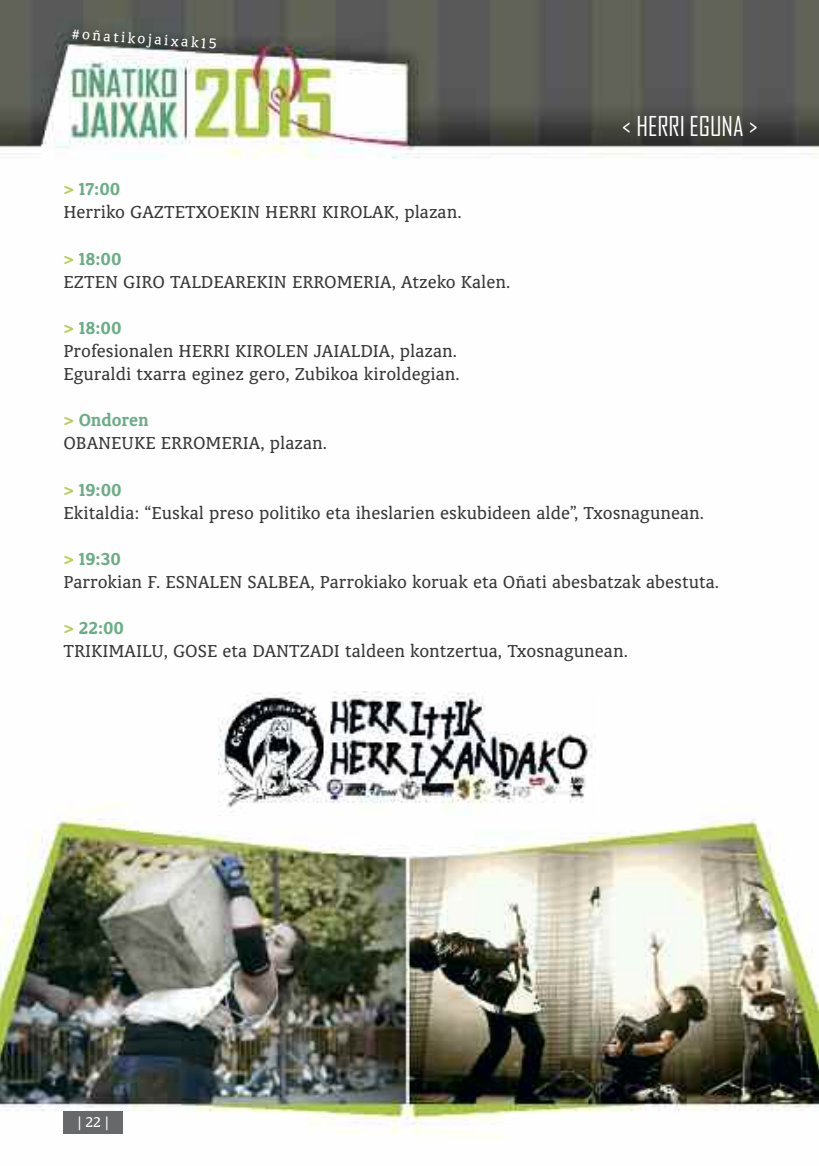
<style>
.page{position:relative;width:819px;height:1166px;background:#fff}
.page>*{position:absolute;margin:0;border:0;box-sizing:border-box;transform-origin:0 0}
.t1{font:26.25px "Agency FB";color:#fff}
.t2{font:19.25px/23.1px "Classic Blur";color:#39383a}
.t3{font:15.75px "Classic Blur";color:#fff}
.s1{font-weight:700;color:#bace59}
.s2{font-weight:700;color:#6cad86}
</style>
<div class="page">
<img style="left:0;top:0;width:819px;height:1138px">
<div style="left:63px;top:1111px;width:60px;height:23px;background:#666869"></div>
<img style="left:219px;top:691px;width:376px;height:125px">
<p class="t3" style="left:73px;top:24px;width:146px;rotate:4deg">#oñatikojaixak15</p>
<h1 class="t1" style="left:622px;top:112px;width:137px">&lt; HERRI EGUNA &gt;</h1>
<p class="t2" style="left:64px;top:177px;width:399px"><span class="s1">&gt;</span> <span class="s2">17:00<br></span>Herriko GAZTETXOEKIN HERRI KIROLAK, plazan.</p>
<p class="t2" style="left:64px;top:246px;width:448px"><span class="s1">&gt;</span> <span class="s2">18:00<br></span>EZTEN GIRO TALDEAREKIN ERROMERIA, Atzeko Kalen.</p>
<p class="t2" style="left:64px;top:316px;width:398px"><span class="s1">&gt;</span> <span class="s2">18:00<br></span>Profesionalen HERRI KIROLEN JAIALDIA, plazan.<br>Eguraldi txarra eginez gero, Zubikoa kiroldegian.</p>
<p class="t2" style="left:64px;top:408px;width:265px"><span class="s1">&gt;</span> <span class="s2">Ondoren<br></span>OBANEUKE ERROMERIA, plazan.</p>
<p class="t2" style="left:64px;top:477px;width:642px"><span class="s1">&gt;</span> <span class="s2">19:00<br></span>Ekitaldia: “Euskal preso politiko eta iheslarien eskubideen alde”, Txosnagunean.</p>
<p class="t2" style="left:64px;top:547px;width:657px"><span class="s1">&gt;</span> <span class="s2">19:30<br></span>Parrokian F. ESNALEN SALBEA, Parrokiako koruak eta Oñati abesbatzak abestuta.</p>
<p class="t2" style="left:64px;top:616px;width:566px"><span class="s1">&gt;</span> <span class="s2">22:00<br></span>TRIKIMAILU, GOSE eta DANTZADI taldeen kontzertua, Txosnagunean.</p>
<p class="t3" style="left:78px;top:1112px;width:33px">|22|</p>
</div>
